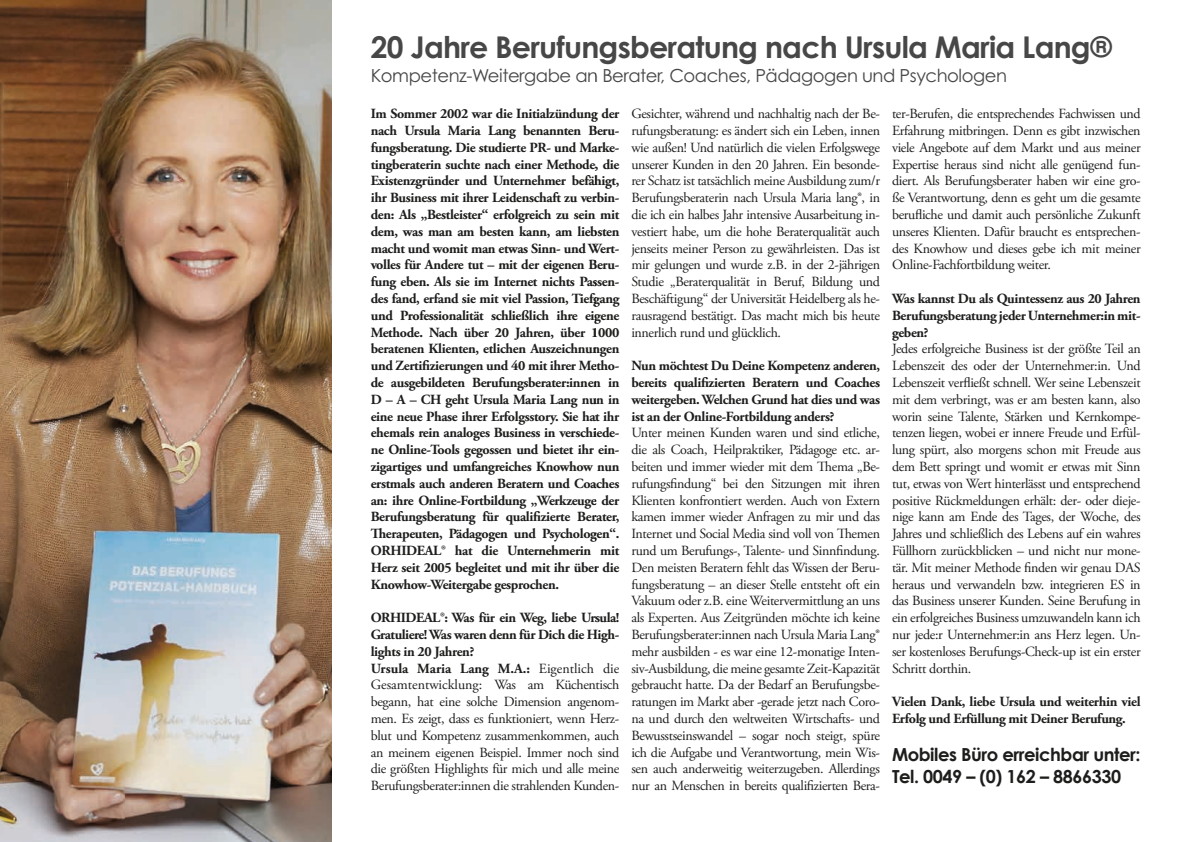
<style>
.page{position:relative;width:1191px;height:842px;background:#fff}
.page>*{position:absolute;margin:0;border:0;box-sizing:border-box;transform-origin:0 0}
.t1{font:700 30px "Century Gothic Pro";letter-spacing:-.025em;color:#484747}
.t2{font:18px "Century Gothic Pro";letter-spacing:-.025em;color:#484747}
.t3{font:700 18px/21.6px "Century Gothic";letter-spacing:-.025em;color:#1d1d1b}
.t4{font:14px/16.8px "Adobe Garamond Pro";letter-spacing:-.025em;color:#1d1d1b;text-align:justify}
.t5{font:700 14px/16.8px "Adobe Garamond Pro";letter-spacing:-.025em;color:#1d1d1b;text-align:justify}
.s1{font-weight:700}
</style>
<div class="page">
<img style="left:0;top:0;width:332px;height:842px">
<h1 class="t1" style="left:371px;top:29px;width:743px">20 Jahre Berufungsberatung nach Ursula Maria Lang®</h1>
<p class="t2" style="left:371px;top:65px;width:638px">Kompetenz-Weitergabe an Berater, Coaches, Pädagogen und Psychologen</p>
<p class="t5" style="left:371px;top:106px;width:250px">Im Sommer 2002 war die Initialzündung der nach Ursula Maria Lang benannten Beru&shy;fungsberatung. Die studierte PR- und Marke&shy;tingberaterin suchte nach einer Methode, die Existenzgründer und Unternehmer befähigt, ihr Business mit ihrer Leidenschaft zu verbin&shy;den: Als „Bestleister“ erfolgreich zu sein mit dem, was man am besten kann, am liebsten macht und womit man etwas Sinn- und Wert&shy;volles für Andere tut – mit der eigenen Beru&shy;fung eben. Als sie im Internet nichts Passen&shy;des fand, erfand sie mit viel Passion, Tiefgang und Professionalität schließlich ihre eigene Methode. Nach über 20 Jahren, über 1000 beratenen Klienten, etlichen Auszeichnungen und Zertifizierungen und 40 mit ihrer Metho&shy;de ausgebildeten Berufungsberater:innen in D – A – CH geht Ursula Maria Lang nun in eine neue Phase ihrer Erfolgsstory. Sie hat ihr ehemals rein analoges Business in verschiede&shy;ne Online-Tools gegossen und bietet ihr ein&shy;zigartiges und umfangreiches Knowhow nun erstmals auch anderen Beratern und Coaches an: ihre Online-Fortbildung „Werkzeuge der Berufungsberatung für qualifizierte Berater, Therapeuten, Pädagogen und Psychologen“.<br>ORHIDEAL® hat die Unternehmerin mit Herz seit 2005 begleitet und mit ihr über die Knowhow-Weitergabe gesprochen.</p>
<p class="t4" style="left:371px;top:610px;width:250px;text-align:left"><span class="s1">ORHIDEAL®: Was für ein Weg, liebe Ursula!<br>Gratuliere! Was waren denn für Dich die High&shy;lights in 20 Jahren?<br>Ursula Maria Lang M.A.:</span> Eigentlich die Gesamtentwicklung: Was am Küchentisch begann, hat eine solche Dimension angenom&shy;men. Es zeigt, dass es funktioniert, wenn Herz&shy;blut und Kompetenz zusammenkommen, auch an meinem eigenen Beispiel. Immer noch sind die größten Highlights für mich und alle meine Berufungsberater:innen die strahlenden Kunden-</p>
<p class="t4" style="left:631px;top:106px;width:250px">Gesichter, während und nachhaltig nach der Be&shy;rufungsberatung: es ändert sich ein Leben, innen wie außen! Und natürlich die vielen Erfolgswege unserer Kunden in den 20 Jahren. Ein besonde&shy;rer Schatz ist tatsächlich meine Ausbildung zum/r Berufungsberaterin nach Ursula Maria lang®, in die ich ein halbes Jahr intensive Ausarbeitung in&shy;vestiert habe, um die hohe Beraterqualität auch jenseits meiner Person zu gewährleisten. Das ist mir gelungen und wurde z.B. in der 2-jährigen Studie „Beraterqualität in Beruf, Bildung und Beschäftigung“ der Universität Heidelberg als he&shy;rausragend bestätigt. Das macht mich bis heute innerlich rund und glücklich.</p>
<p class="t5" style="left:631px;top:358px;width:250px">Nun möchtest Du Deine Kompetenz anderen, bereits qualifizierten Beratern und Coaches weitergeben. Welchen Grund hat dies und was ist an der Online-Fortbildung anders?</p>
<p class="t4" style="left:631px;top:425px;width:250px">Unter meinen Kunden waren und sind etliche, die als Coach, Heilpraktiker, Pädagoge etc. ar&shy;beiten und immer wieder mit dem Thema „Be&shy;rufungsfindung“ bei den Sitzungen mit ihren Klienten konfrontiert werden. Auch von Extern kamen immer wieder Anfragen zu mir und das Internet und Social Media sind voll von Themen rund um Berufungs-, Talente- und Sinnfindung.<br>Den meisten Beratern fehlt das Wissen der Beru&shy;fungsberatung – an dieser Stelle entsteht oft ein Vakuum oder z.B. eine Weitervermittlung an uns als Experten. Aus Zeitgründen möchte ich keine Berufungsberater:innen nach Ursula Maria Lang® mehr ausbilden - es war eine 12-monatige Inten&shy;siv-Ausbildung, die meine gesamte Zeit-Kapazität gebraucht hatte. Da der Bedarf an Berufungsbe&shy;ratungen im Markt aber -gerade jetzt nach Coro&shy;na und durch den weltweiten Wirtschafts- und Bewusstseinswandel – sogar noch steigt, spüre ich die Aufgabe und Verantwortung, mein Wis&shy;sen auch anderweitig weiterzugeben. Allerdings nur an Menschen in bereits qualifizierten Bera-</p>
<p class="t4" style="left:892px;top:106px;width:250px">ter-Berufen, die entsprechendes Fachwissen und Erfahrung mitbringen. Denn es gibt inzwischen viele Angebote auf dem Markt und aus meiner Expertise heraus sind nicht alle genügend fun&shy;diert. Als Berufungsberater haben wir eine gro&shy;ße Verantwortung, denn es geht um die gesamte berufliche und damit auch persönliche Zukunft unseres Klienten. Dafür braucht es entsprechen&shy;des Knowhow und dieses gebe ich mit meiner Online-Fachfortbildung weiter.</p>
<p class="t5" style="left:892px;top:290px;width:250px">Was kannst Du als Quintessenz aus 20 Jahren Berufungsberatung jeder Unternehmer:in mit&shy;geben?</p>
<p class="t4" style="left:892px;top:341px;width:250px">Jedes erfolgreiche Business ist der größte Teil an Lebenszeit des oder der Unternehmer:in. Und Lebenszeit verfließt schnell. Wer seine Lebenszeit mit dem verbringt, was er am besten kann, also worin seine Talente, Stärken und Kernkompe&shy;tenzen liegen, wobei er innere Freude und Erfül&shy;lung spürt, also morgens schon mit Freude aus dem Bett springt und womit er etwas mit Sinn tut, etwas von Wert hinterlässt und entsprechend positive Rückmeldungen erhält: der- oder dieje&shy;nige kann am Ende des Tages, der Woche, des Jahres und schließlich des Lebens auf ein wahres Füllhorn zurückblicken – und nicht nur mone&shy;tär. Mit meiner Methode finden wir genau DAS heraus und verwandeln bzw. integrieren ES in das Business unserer Kunden. Seine Berufung in ein erfolgreiches Business umzuwandeln kann ich nur jede:r Unternehmer:in ans Herz legen. Un&shy;ser kostenloses Berufungs-Check-up ist ein erster Schritt dorthin.</p>
<p class="t5" style="left:892px;top:694px;width:250px">Vielen Dank, liebe Ursula und weiterhin viel<br>Erfolg und Erfüllung mit Deiner Berufung.</p>
<p class="t3" style="left:892px;top:744px;width:250px">Mobiles Büro erreichbar unter:<br>Tel. 0049 – (0) 162 – 8866330</p>
</div>
